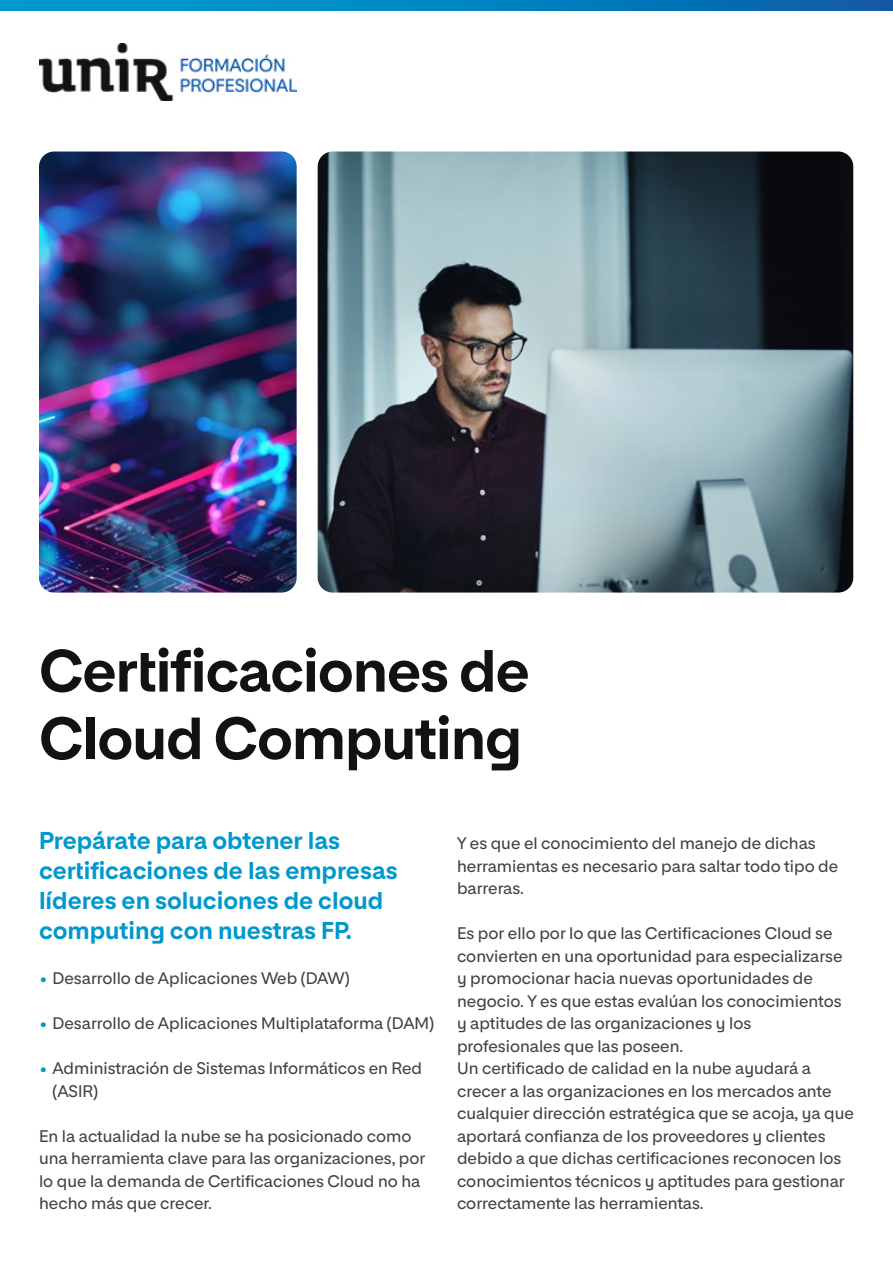
<style>
.page{position:relative;width:893px;height:1263px;background:#fff}
.page>*{position:absolute;margin:0;border:0;box-sizing:border-box;transform-origin:0 0}
.t1{font:700 58.5px/67.5px "Proeduca Sans";letter-spacing:-.02em;color:#121212}
.t2{font:700 24px/30px "Proeduca Sans";color:#0098cd}
.t3{font:500 16.5px/22.5px "Proeduca Sans";color:#414141}
.s1{color:#0098cd}
</style>
<div class="page">
<svg style="left:0;top:0;width:893px;height:10px;background:#0281bf"></svg>
<img style="left:39px;top:44px;width:258px;height:56px">
<img style="left:318px;top:152px;width:535px;height:440px">
<img style="left:39px;top:152px;width:258px;height:440px">
<h1 class="t1" style="left:39px;top:637px;width:492px">Certificaciones de<br>Cloud Computing</h1>
<h2 class="t2" style="left:39px;top:826px;width:360px">Prepárate para obtener las certificaciones de las empresas líderes en soluciones de cloud computing con nuestras FP.</h2>
<p class="t3" style="left:39px;top:967px;width:312px"><span class="s1">•</span> Desarrollo de Aplicaciones Web (DAW)</p>
<p class="t3" style="left:39px;top:1012px;width:397px"><span class="s1">•</span> Desarrollo de Aplicaciones Multiplataforma (DAM)</p>
<p class="t3" style="left:52px;top:1057px;width:371px;text-indent:-13px"><span class="s1">•</span> Administración de Sistemas Informáticos en Red (ASIR)</p>
<p class="t3" style="left:39px;top:1124px;width:388px">En la actualidad la nube se ha posicionado como una herramienta clave para las organizaciones, por lo que la demanda de Certificaciones Cloud no ha hecho más que crecer.</p>
<p class="t3" style="left:457px;top:832px;width:383px">Y es que el conocimiento del manejo de dichas herramientas es necesario para saltar todo tipo de barreras.</p>
<p class="t3" style="left:457px;top:922px;width:398px">Es por ello por lo que las Certificaciones Cloud se convierten en una oportunidad para especializarse y promocionar hacia nuevas oportunidades de negocio. Y es que estas evalúan los conocimientos y aptitudes de las organizaciones y los profesionales que las poseen.<br>Un certificado de calidad en la nube ayudará a crecer a las organizaciones en los mercados ante cualquier dirección estratégica que se acoja, ya que aportará confianza de los proveedores y clientes debido a que dichas certificaciones reconocen los conocimientos técnicos y aptitudes para gestionar correctamente las herramientas.</p>
</div>
